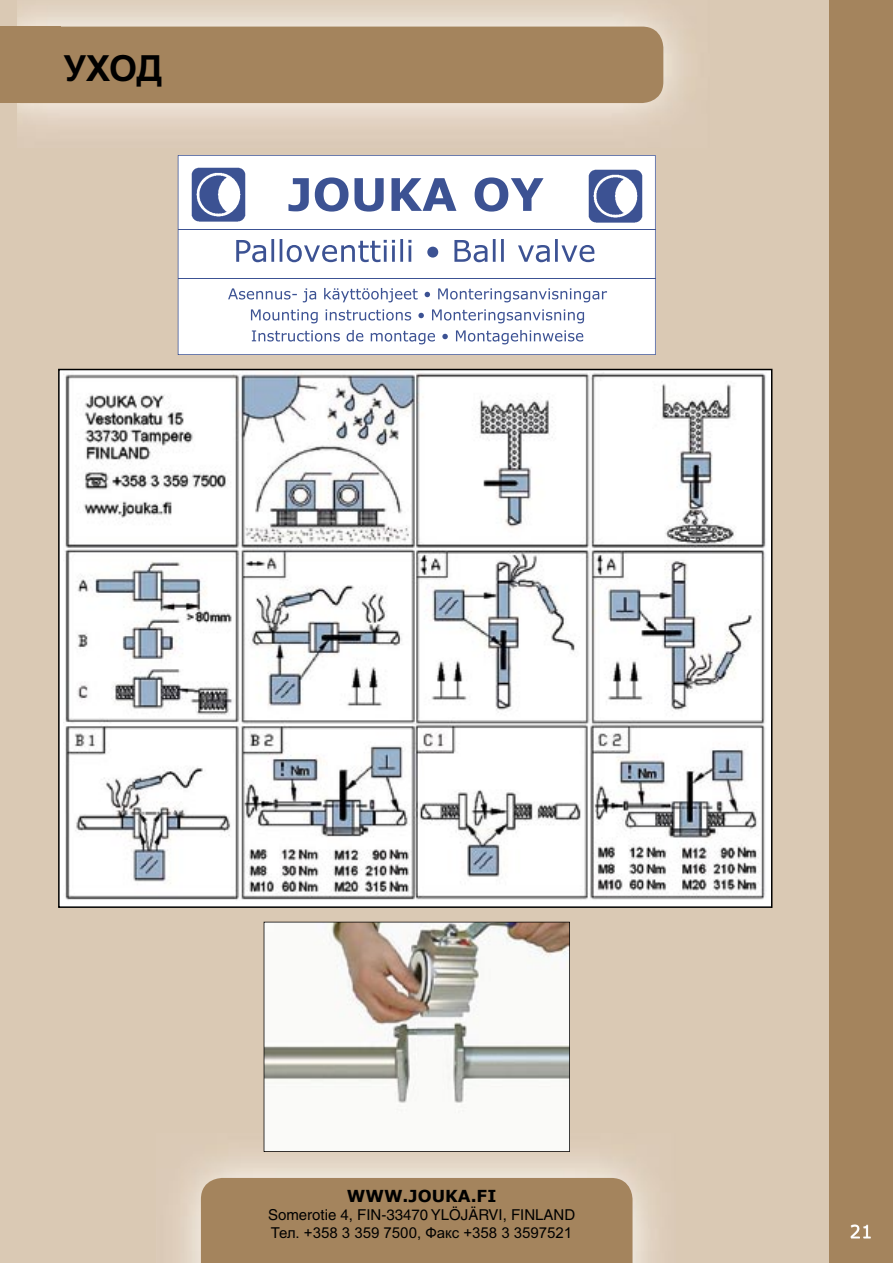
<style>
.page{position:relative;width:893px;height:1263px;background:#fff}
.page>*{position:absolute;margin:0;border:0;box-sizing:border-box;transform-origin:0 0}
.t1{font:700 36px "Arial Cyr";color:#000}
.t2{font:18px "Verdana";color:#fff}
.t3{font:700 16.5px "Verdana";color:#000}
.t4{font:15px "Helvetica";color:#000}
.t5{font:15px "Arial Cyr";color:#000}
</style>
<div class="page">
<div style="left:17px;top:0;width:812px;height:1263px;background:#dac9b4"></div>
<img style="left:17px;top:0;width:692px;height:148px">
<div style="left:0;top:27px;width:663px;height:76px;background:#a4845d;border-radius:21px"></div>
<div style="left:0;top:0;width:17px;height:1263px;background:#dac9b4"></div>
<div style="left:829px;top:0;width:64px;height:1263px;background:#a4845d"></div>
<div style="left:0;top:27px;width:61px;height:76px;background:#a4845d"></div>
<img style="left:157px;top:1134px;width:519px;height:129px">
<div style="left:201px;top:1178px;width:431px;height:85px;background:#a4845d"></div>
<div style="left:59px;top:369px;width:713px;height:538px;background:#fff"></div>
<img style="left:64px;top:370px;width:703px;height:530px">
<hr style="left:58px;top:369px;width:2px;height:538px;background:#000">
<hr style="left:59px;top:906px;width:713px;height:2px;background:#000">
<hr style="left:771px;top:369px;width:1px;height:538px;background:#000">
<hr style="left:59px;top:369px;width:713px;height:1px;background:#000">
<div style="left:178px;top:156px;width:477px;height:199px;background:#fff"></div>
<hr style="left:178px;top:156px;width:1px;height:199px;background:#3c5293">
<hr style="left:178px;top:354px;width:477px;height:1px;background:#3c5293">
<hr style="left:655px;top:156px;width:1px;height:199px;background:#3c5293">
<hr style="left:178px;top:155px;width:477px;height:1px;background:#3c5293">
<img style="left:192px;top:168px;width:54px;height:53px">
<img style="left:589px;top:169px;width:53px;height:54px">
<hr style="left:178px;top:229px;width:477px;height:1px;background:#3c5293">
<hr style="left:178px;top:278px;width:477px;height:1px;background:#3c5293">
<img style="left:265px;top:923px;width:304px;height:227px">
<hr style="left:264px;top:922px;width:1px;height:229px;background:#000">
<hr style="left:264px;top:1151px;width:305px;height:1px;background:#000">
<hr style="left:569px;top:922px;width:1px;height:229px;background:#000">
<hr style="left:264px;top:922px;width:305px;height:1px;background:#000">
<svg style="left:851px;top:1225px;width:20px;height:13px"></svg>
<svg style="left:228px;top:288px;width:379px;height:14px"></svg>
<svg style="left:251px;top:309px;width:333px;height:14px"></svg>
<svg style="left:252px;top:330px;width:331px;height:14px"></svg>
<svg style="left:236px;top:239px;width:358px;height:23px"></svg>
<svg style="left:288px;top:177px;width:256px;height:35px"></svg>
<h1 class="t1" style="left:64px;top:48px;width:100px">УХОД</h1>
<p class="t3" style="left:347px;top:1185px;width:151px">WWW.JOUKA.FI</p>
<p class="t4" style="left:268px;top:1206px;width:309px">Somerotie 4, FIN-33470 YLÖJÄRVI, FINLAND</p>
<p class="t5" style="left:271px;top:1224px;width:303px">Тел. +358 3 359 7500, Факс +358 3 3597521</p>
<p class="t2" style="left:850px;top:1220px;width:24px">21</p>
</div>
